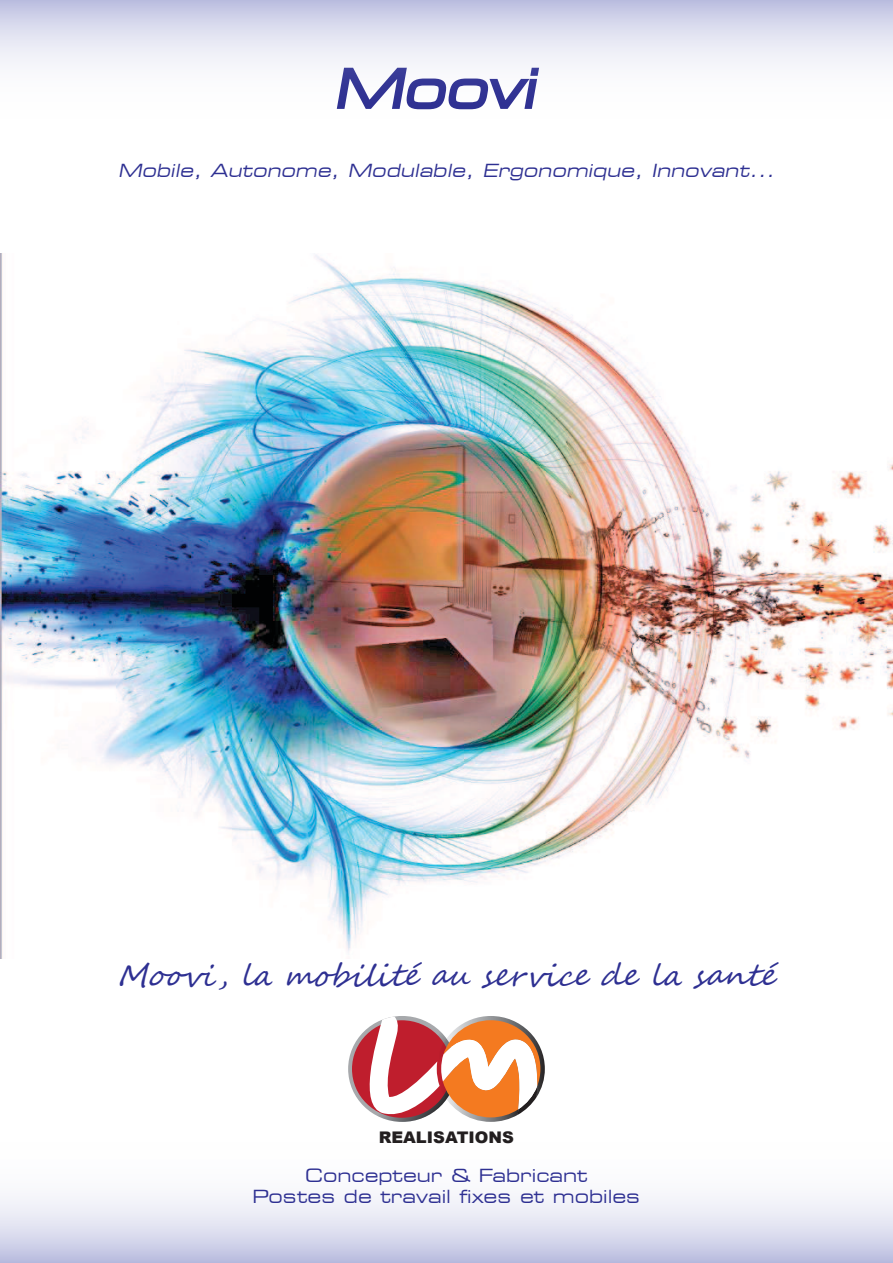
<style>
.page{position:relative;width:893px;height:1263px;background:#fff}
.page>*{position:absolute;margin:0;border:0;box-sizing:border-box;transform-origin:0 0}
.t1{font:italic expanded 52.5px "Square 721 BT";color:#2e3092}
.t2{font:italic 30px "Segoe Script";color:#2e3092}
.t3{font:italic expanded 18px "Square 721 BT";color:#2e3092}
.t4{font:expanded 18px/21.6px "Square 721 BT";color:#2e3092;text-align:center}
.t5{font:900 16.05px "Arial";color:#231f20}
</style>
<div class="page">
<img style="left:1px;top:253px;width:891px;height:706px">
<svg style="left:348px;top:1016px;width:197px;height:106px"></svg>
<svg style="left:0;top:1197px;width:893px;height:66px"></svg>
<svg style="left:0;top:0;width:893px;height:110px"></svg>
<h1 class="t1" style="left:334px;top:57px;width:214px">Moovi</h1>
<p class="t3" style="left:118px;top:160px;width:662px">Mobile, Autonome, Modulable, Ergonomique, Innovant...</p>
<h2 class="t2" style="left:118px;top:951px;width:668px">Moovi, la mobilité au service de la santé</h2>
<p class="t5" style="left:379px;top:1128px;width:137px">REALISATIONS</p>
<p class="t4" style="left:253px;top:1164px;width:389px">Concepteur &amp; Fabricant<br>Postes de travail fixes et mobiles</p>
</div>
